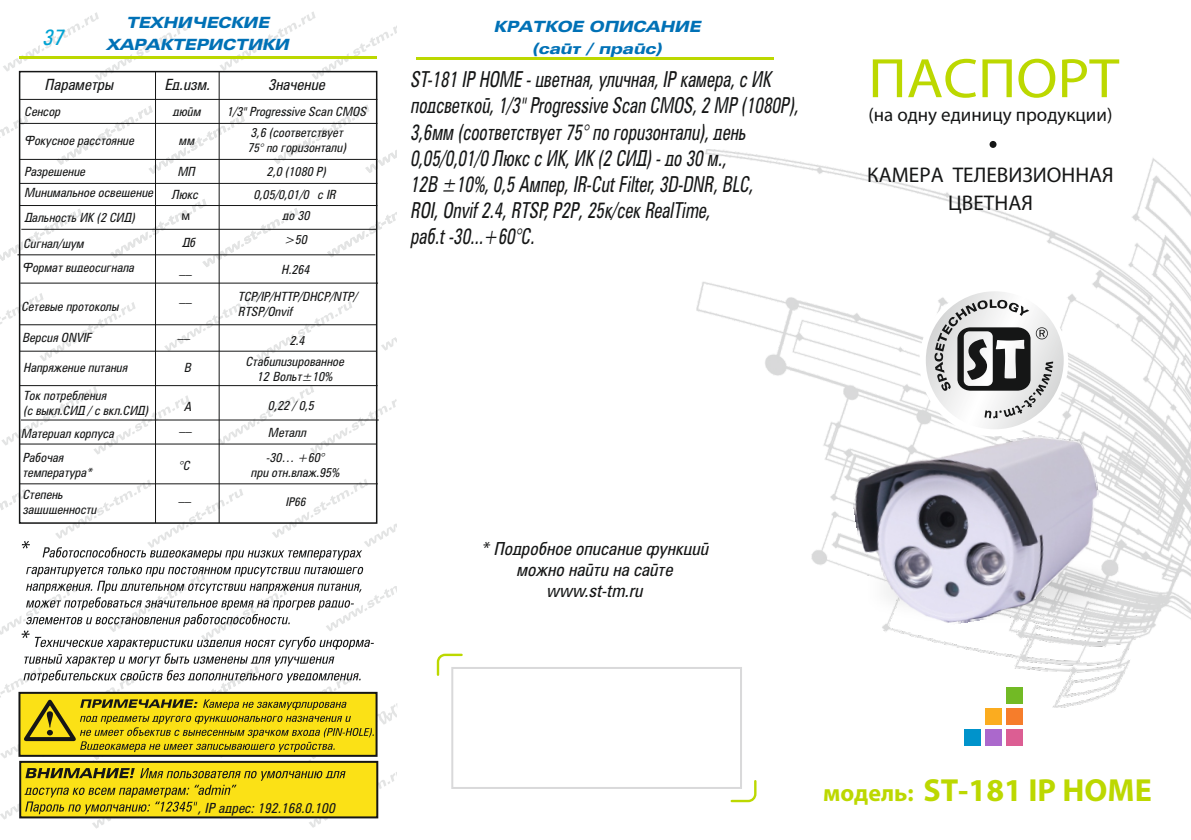
<style>
.page{position:relative;width:1191px;height:840px;background:#fff}
.page>*{position:absolute;margin:0;border:0;box-sizing:border-box;transform-origin:0 0}
.t1{font:56px "Myriad Pro";color:#bcd800;scale:1.07 1}
.t2{font:700 32px "Myriad Pro";color:#bcd800}
.t3{font:italic condensed 22px/26.2px "Sibir Telecom";color:#151616;scale:.81 1}
.t4{font:italic condensed 22px "Sibir Telecom";color:#00a3d4}
.t5{font:21.2px/28.4px "Myriad Pro";color:#151616;text-align:center}
.t6{font:19px "Myriad Pro";color:#151616}
.t7{font:italic condensed 18px/21.4px "Sibir Telecom";color:#151616;text-align:center}
.t8{font:italic 900 expanded 15.6px/21.6px "Sibir Telecom BI";color:#0071b6;text-align:center}
.t9{font:italic condensed 15.6px "Sibir Telecom";color:#151616}
.t10{font:italic condensed 14px "Sibir Telecom";color:#151616}
.t11{font:italic condensed 12.6px/15.2px "Sibir Telecom";color:#151616}
.t12{font:12.6px "Arial";color:#151616}
.t13{font:italic condensed 12px "Sibir Telecom";color:#151616}
.s1{font-size:12px}
.s2{font-size:24px}
</style>
<div class="page">
<svg style="left:3px;top:12px;width:188px;height:69px"></svg>
<svg style="left:219px;top:12px;width:178px;height:68px"></svg>
<svg style="left:0;top:293px;width:136px;height:68px"></svg>
<svg style="left:1px;top:386px;width:188px;height:68px"></svg>
<svg style="left:164px;top:292px;width:188px;height:68px"></svg>
<svg style="left:218px;top:385px;width:179px;height:68px"></svg>
<svg style="left:381px;top:337px;width:16px;height:13px"></svg>
<img style="left:696px;top:150px;width:495px;height:557px">
<img style="left:1114px;top:547px;width:25px;height:84px">
<div style="left:919px;top:287px;width:149px;height:149px;background:#fff;border-radius:50%"></div>
<div style="left:989px;top:141px;width:7px;height:7px;background:#151616;border-radius:50%"></div>
<div style="left:964px;top:728px;width:17px;height:17px;background:#0093cb"></div>
<div style="left:985px;top:728px;width:17px;height:17px;background:#ab68cc"></div>
<div style="left:1006px;top:728px;width:17px;height:17px;background:#dc5e93"></div>
<div style="left:985px;top:707px;width:17px;height:17px;background:#fbac1f"></div>
<div style="left:1006px;top:707px;width:17px;height:17px;background:#f67d2b"></div>
<div style="left:1006px;top:686px;width:17px;height:17px;background:#72ba25"></div>
<svg style="left:436px;top:652px;width:321px;height:151px"></svg>
<svg style="left:0;top:115px;width:28px;height:23px"></svg>
<svg style="left:0;top:208px;width:82px;height:53px"></svg>
<svg style="left:0;top:478px;width:397px;height:350px"></svg>
<svg style="left:57px;top:105px;width:188px;height:69px"></svg>
<svg style="left:110px;top:199px;width:189px;height:68px"></svg>
<svg style="left:273px;top:105px;width:124px;height:68px"></svg>
<svg style="left:327px;top:212px;width:70px;height:45px"></svg>
<div style="left:19px;top:71px;width:358px;height:452px;border:2px solid #151616"></div>
<hr style="left:155px;top:72px;width:1px;height:450px;background:#151616">
<hr style="left:219px;top:72px;width:1px;height:450px;background:#151616">
<hr style="left:20px;top:99px;width:357px;height:1px;background:#151616">
<hr style="left:20px;top:123px;width:357px;height:1px;background:#151616">
<hr style="left:20px;top:159px;width:357px;height:1px;background:#151616">
<hr style="left:20px;top:57px;width:357px;height:2px;background:#bcd800">
<hr style="left:20px;top:183px;width:357px;height:1px;background:#151616">
<hr style="left:20px;top:205px;width:357px;height:1px;background:#151616">
<hr style="left:20px;top:282px;width:358px;height:1px;background:#151616">
<hr style="left:19px;top:350px;width:358px;height:1px;background:#151616">
<hr style="left:20px;top:385px;width:357px;height:1px;background:#151616">
<hr style="left:21px;top:419px;width:358px;height:1px;background:#151616">
<hr style="left:19px;top:443px;width:358px;height:1px;background:#151616">
<hr style="left:20px;top:483px;width:358px;height:1px;background:#151616">
<hr style="left:21px;top:229px;width:356px;height:1px;background:#151616">
<hr style="left:17px;top:254px;width:358px;height:1px;background:#151616">
<hr style="left:19px;top:324px;width:358px;height:1px;background:#151616">
<hr style="left:416px;top:58px;width:357px;height:2px;background:#bcd800">
<img style="left:847px;top:428px;width:267px;height:208px">
<svg style="left:925px;top:291px;width:138px;height:138px"></svg>
<svg style="left:934px;top:299px;width:119px;height:119px"></svg>
<h3 class="t4" style="left:42px;top:29px;width:23px">37</h3>
<p class="t8" style="left:106px;top:13px;width:184px">ТЕХНИЧЕСКИЕ<br>ХАРАКТЕРИСТИКИ</p>
<p class="t9" style="left:45px;top:79px;width:70px">Параметры</p>
<p class="t9" style="left:164px;top:79px;width:47px">Ед.изм.</p>
<p class="t9" style="left:268px;top:78px;width:58px">Значение</p>
<p class="t11" style="left:24px;top:105px;width:37px">Сенсор</p>
<p class="t11" style="left:24px;top:134px;width:111px">Фокусное расстояние</p>
<p class="t11" style="left:227px;top:105px;width:141px">1/3" Progressive Scan CMOS</p>
<p class="t11" style="left:172px;top:105px;width:30px">дюйм</p>
<p class="t11" style="left:179px;top:134px;width:17px">мм</p>
<p class="t11" style="left:247px;top:126px;width:100px">3,6 (соответствует<br>7<span class="s1">5° п</span>о горизонтали)</p>
<p class="t11" style="left:24px;top:165px;width:62px">Разрешение</p>
<p class="t11" style="left:177px;top:165px;width:19px">МП</p>
<p class="t11" style="left:267px;top:165px;width:61px">2,0 (1080 Р)</p>
<p class="t11" style="left:24px;top:186px;width:130px">Минимальное освещение</p>
<p class="t11" style="left:171px;top:188px;width:28px">Люкс</p>
<p class="t11" style="left:23px;top:237px;width:62px">Сигнал/шум</p>
<p class="t11" style="left:182px;top:235px;width:15px">Дб</p>
<p class="t11" style="left:284px;top:233px;width:24px">&gt;50</p>
<p class="t11" style="left:253px;top:188px;width:84px">0,05/0,01/0 с IR</p>
<p class="t11" style="left:24px;top:211px;width:112px">Дальность ИК (2 СИД)</p>
<p class="t12" style="left:182px;top:211px;width:10px">м</p>
<p class="t11" style="left:282px;top:209px;width:29px">до 30</p>
<p class="t11" style="left:22px;top:261px;width:113px">Формат видеосигнала</p>
<p class="t11" style="left:281px;top:262px;width:30px">H.264</p>
<p class="t11" style="left:21px;top:300px;width:99px">Сетевые протоколы</p>
<p class="t11" style="left:238px;top:290px;width:120px">TCP/IP/HTTP/DHCP/NTP/<br>RTSP/Onvif</p>
<p class="t11" style="left:180px;top:262px;width:14px">__</p>
<p class="t11" style="left:180px;top:290px;width:14px">__</p>
<p class="t11" style="left:22px;top:331px;width:71px">Версия ONVIF</p>
<p class="t11" style="left:23px;top:355px;width:106px;line-height:27.6px">Напряжение питания<br>Ток потребления</p>
<p class="t11" style="left:23px;top:404px;width:127px">(с выкл.СИД / с вкл.СИД)</p>
<p class="t11" style="left:178px;top:325px;width:14px">__</p>
<p class="t11" style="left:289px;top:333px;width:17px">2.4</p>
<p class="t11" style="left:245px;top:354px;width:100px;text-align:center">Стабилизированное<br>12 Вольт±10%</p>
<p class="t11" style="left:184px;top:361px;width:9px">В</p>
<p class="t11" style="left:184px;top:399px;width:9px">А</p>
<p class="t11" style="left:268px;top:399px;width:48px">0,22 / 0,5</p>
<p class="t11" style="left:21px;top:426px;width:94px">Материал корпуса</p>
<p class="t11" style="left:268px;top:426px;width:40px">Металл</p>
<p class="t11" style="left:180px;top:419px;width:14px">__</p>
<p class="t11" style="left:22px;top:450px;width:71px">Рабочая температура*</p>
<p class="t11" style="left:22px;top:487px;width:75px">Степень защищенности</p>
<p class="t11" style="left:178px;top:459px;width:12px">°С</p>
<p class="t11" style="left:250px;top:450px;width:90px;text-align:center">-30… +60°<br>при отн.влаж.95%</p>
<p class="t11" style="left:179px;top:489px;width:14px">__</p>
<p class="t13" style="left:285px;top:497px;width:22px">IP66</p>
<p class="t8" style="left:493px;top:17px;width:208px">КРАТКОЕ ОПИСАНИЕ (сайт / прайс)</p>
<p class="t3" style="left:410px;top:68px;width:480px">ST-181 IP HOME - цветная, уличная, IP камера, с ИК подсветкой, 1/3" Progressive Scan CMOS, 2 MP (1080P), 3,6мм (соответствует 75° по горизонтали), день 0,05/0,01/0 Люкс с ИК, ИК (2 СИД) - до 30 м.,<br>12В ±10%, 0,5 Ампер, IR-Cut Filter, 3D-DNR, BLC,<br>ROI, Onvif 2.4, RTSP, P2P, 25к/сек RealTime,<br>раб.t -30...+60°C.</p>
<h3 class="t7" style="left:480px;top:538px;width:229px">* Подробное описание функций можно найти на сайте www.st-tm.ru</h3>
<h1 class="t1" style="left:868px;top:55px;width:236px">ПАСПОРТ</h1>
<h3 class="t6" style="left:868px;top:107px;width:245px">(на одну единицу продукции)</h3>
<h3 class="t5" style="left:867px;top:162px;width:248px">КАМЕРА ТЕЛЕВИЗИОННАЯ<br>ЦВЕТНАЯ</h3>
<p class="t10" style="left:198px;top:802px;width:138px">, IP адрес: 192.168.0.100</p>
<h2 class="t2" style="left:823px;top:776px;width:330px"><span class="s2">модель:</span> ST-181 IP HOME</h2>
</div>
